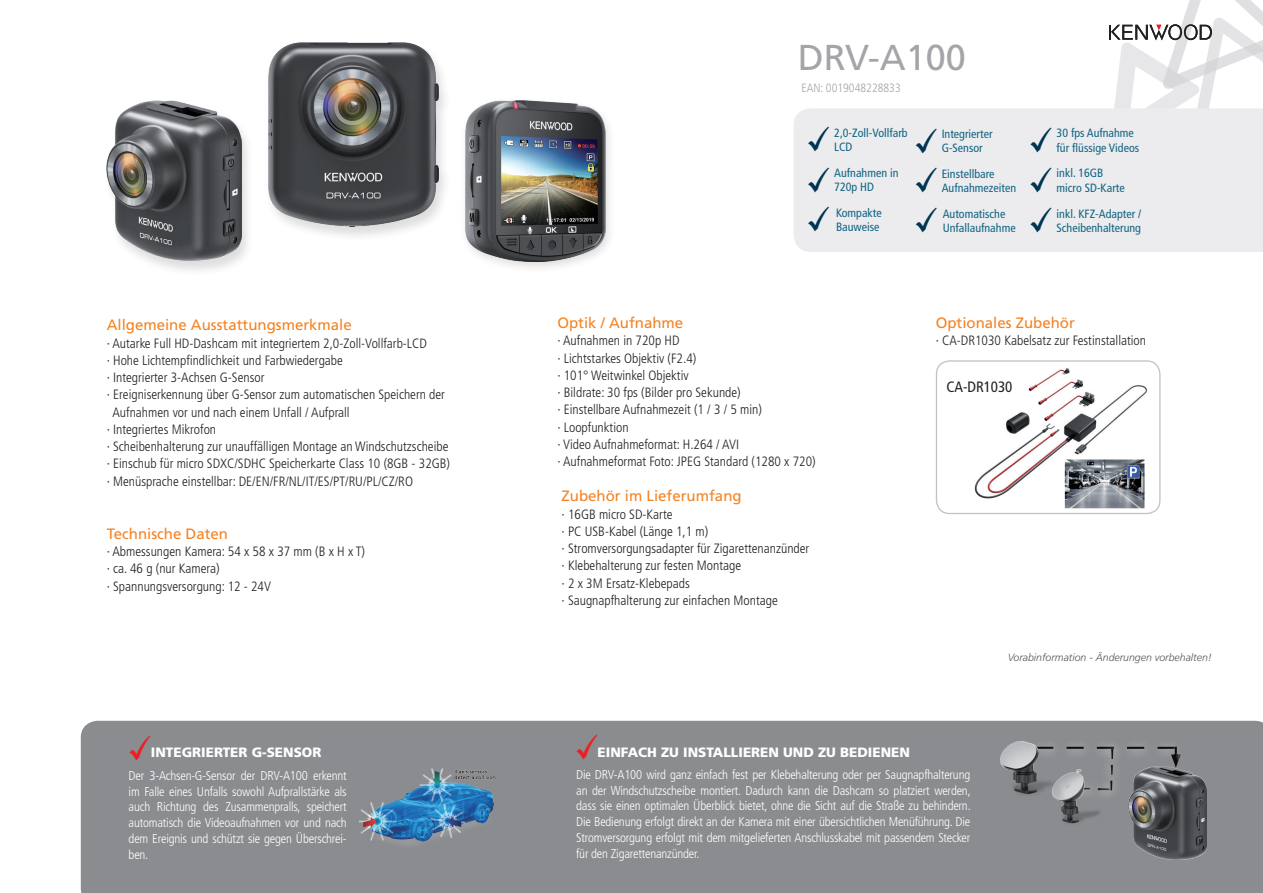
<style>
.page{position:relative;width:1263px;height:893px;background:#fff}
.page>*{position:absolute;margin:0;border:0;box-sizing:border-box;transform-origin:0 0}
.t1{font:36px "Frutiger LT Std";color:#a4a5a9}
.t2{font:15px "Frutiger LT Std";color:#f58220}
.t3{font:condensed 15px "Frutiger LT Std";letter-spacing:-.005em;color:#231f20}
.t4{font:300 condensed 13.5px/17.2px "Frutiger LT Std";color:#231f20}
.t5{font:900 13.5px "Frutiger LT Std";color:#fff}
.t6{font:300 condensed 12.75px/15.8px "Frutiger LT Std";letter-spacing:-.015em;color:#fff;text-align:justify}
.t7{font:condensed 12px/14.4px "Frutiger LT Std";color:#106483}
.t8{font:300 condensed 12px "Frutiger LT Std";color:#a4a5a9}
.t9{font:italic 300 10.5px "Frutiger LT Std";color:#57585a}
</style>
<div class="page">
<div style="left:81px;top:721px;width:1182px;height:172px;background:#8a8c8f"></div>
<img style="left:995px;top:741px;width:53px;height:57px">
<div style="left:1069px;top:778px;width:50px;height:22px;background:#8a8c8f"></div>
<img style="left:1048px;top:791px;width:59px;height:36px">
<div style="left:1100px;top:740px;width:23px;height:59px;background:#8f9093"></div>
<svg style="left:1027px;top:736px;width:156px;height:55px"></svg>
<div style="left:1108px;top:748px;width:5px;height:45px;background:#fff;opacity:.75"></div>
<div style="left:1109px;top:748px;width:5px;height:45px;background:#231f20;opacity:.75"></div>
<div style="left:264px;top:41px;width:187px;height:202px;background:#231f20;opacity:.15"></div>
<img style="left:268px;top:42px;width:170px;height:185px">
<div style="left:459px;top:96px;width:157px;height:178px;background:#231f20;opacity:.15"></div>
<img style="left:465px;top:101px;width:140px;height:160px">
<div style="left:103px;top:100px;width:151px;height:177px;background:#231f20;opacity:.15"></div>
<img style="left:106px;top:101px;width:135px;height:160px">
<img style="left:1128px;top:766px;width:79px;height:94px">
<div style="left:794px;top:108px;width:469px;height:144px;background:#ececee"></div>
<svg style="left:1109px;top:0;width:154px;height:160px"></svg>
<img style="left:359px;top:766px;width:136px;height:84px">
<img style="left:974px;top:362px;width:179px;height:150px">
<div style="left:936px;top:360px;width:224px;height:154px;border:1px solid #c2c3c6;border-radius:13px"></div>
<img style="left:1064px;top:459px;width:81px;height:50px">
<div style="left:938px;top:372px;width:83px;height:30px;background:#fff"></div>
<svg style="left:574px;top:734px;width:27px;height:26px"></svg>
<svg style="left:1028px;top:167px;width:27px;height:26px"></svg>
<svg style="left:806px;top:126px;width:27px;height:27px"></svg>
<svg style="left:913px;top:128px;width:27px;height:26px"></svg>
<svg style="left:1028px;top:127px;width:27px;height:26px"></svg>
<svg style="left:914px;top:207px;width:27px;height:26px"></svg>
<svg style="left:1028px;top:207px;width:27px;height:26px"></svg>
<svg style="left:913px;top:167px;width:27px;height:27px"></svg>
<svg style="left:806px;top:206px;width:27px;height:27px"></svg>
<svg style="left:127px;top:735px;width:27px;height:26px"></svg>
<svg style="left:806px;top:167px;width:27px;height:26px"></svg>
<p class="t2" style="left:107px;top:316px;width:247px">Allgemeine Ausstattungsmerkmale</p>
<p class="t4" style="left:107px;top:334px;width:322px">· Autarke Full HD-Dashcam mit integriertem 2,0-Zoll-Vollfarb-LCD</p>
<p class="t4" style="left:107px;top:352px;width:238px">· Hohe Lichtempfindlichkeit und Farbwiedergabe</p>
<p class="t4" style="left:107px;top:369px;width:159px">· Integrierter 3-Achsen G-Sensor</p>
<p class="t4" style="left:107px;top:386px;width:340px">· Ereigniserkennung über G-Sensor zum automatischen Speichern der</p>
<p class="t4" style="left:112px;top:403px;width:239px">Aufnahmen vor und nach einem Unfall / Aufprall</p>
<p class="t4" style="left:107px;top:421px;width:111px">· Integriertes Mikrofon</p>
<p class="t4" style="left:107px;top:438px;width:343px">· Scheibenhalterung zur unauffälligen Montage an Windschutzscheibe</p>
<p class="t4" style="left:107px;top:455px;width:345px">· Einschub für micro SDXC/SDHC Speicherkarte Class 10 (8GB - 32GB)</p>
<p class="t4" style="left:107px;top:472px;width:308px">· Menüsprache einstellbar: DE/EN/FR/NL/IT/ES/PT/RU/PL/CZ/RO</p>
<p class="t2" style="left:107px;top:525px;width:123px">Technische Daten</p>
<p class="t4" style="left:107px;top:543px;width:260px">· Abmessungen Kamera: 54 x 58 x 37 mm (B x H x T) · ca. 46 g (nur Kamera)<br>· Spannungsversorgung: 12 - 24V</p>
<p class="t5" style="left:151px;top:744px;width:172px">INTEGRIERTER G-SENSOR</p>
<p class="t6" style="left:129px;top:768px;width:220px">Der 3-Achsen-G-Sensor der DRV-A100 erkennt im Falle eines Unfalls sowohl Aufprallstärke als auch Richtung des Zusammenpralls, speichert automatisch die Videoaufnahmen vor und nach dem Ereignis und schützt sie gegen Überschrei&shy;ben.</p>
<h1 class="t1" style="left:798px;top:36px;width:170px">DRV-A100</h1>
<p class="t8" style="left:801px;top:81px;width:101px">EAN: 0019048228833</p>
<p class="t7" style="left:834px;top:125px;width:75px">2,0-Zoll-Vollfarb<br>LCD</p>
<p class="t7" style="left:942px;top:127px;width:52px">Integrierter<br>G-Sensor</p>
<p class="t7" style="left:1057px;top:126px;width:84px">30 fps Aufnahme für flüssige Videos</p>
<p class="t7" style="left:834px;top:166px;width:66px">Aufnahmen in<br>720p HD</p>
<p class="t7" style="left:836px;top:206px;width:47px">Kompakte<br>Bauweise</p>
<p class="t2" style="left:557px;top:314px;width:127px">Optik / Aufnahme</p>
<p class="t4" style="left:557px;top:332px;width:260px">· Aufnahmen in 720p HD<br>· Lichtstarkes Objektiv (F2.4)<br>· 101° Weitwinkel Objektiv<br>· Bildrate: 30 fps (Bilder pro Sekunde)<br>· Einstellbare Aufnahmezeit (1 / 3 / 5 min)<br>· Loopfunktion<br>· Video Aufnahmeformat: H.264 / AVI<br>· Aufnahmeformat Foto: JPEG Standard (1280 x 720)</p>
<p class="t2" style="left:562px;top:487px;width:182px">Zubehör im Lieferumfang</p>
<p class="t4" style="left:562px;top:505px;width:249px">· 16GB micro SD-Karte<br>· PC USB-Kabel (Länge 1,1 m)<br>· Stromversorgungsadapter für Zigarettenanzünder · Klebehalterung zur festen Montage<br>· 2 x 3M Ersatz-Klebepads<br>· Saugnapfhalterung zur einfachen Montage</p>
<p class="t7" style="left:942px;top:166px;width:76px">Einstellbare<br>Aufnahmezeiten</p>
<p class="t7" style="left:1057px;top:166px;width:70px">inkl. 16GB micro SD-Karte</p>
<p class="t7" style="left:943px;top:206px;width:74px">Automatische<br>Unfallaufnahme</p>
<p class="t7" style="left:1057px;top:206px;width:86px">inkl. KFZ-Adapter /<br>Scheibenhalterung</p>
<p class="t2" style="left:936px;top:314px;width:141px">Optionales Zubehör</p>
<p class="t4" style="left:936px;top:332px;width:212px">· CA-DR1030 Kabelsatz zur Festinstallation</p>
<p class="t3" style="left:946px;top:378px;width:67px">CA-DR1030</p>
<p class="t9" style="left:1008px;top:651px;width:206px">Vorabinformation - Änderungen vorbehalten!</p>
<p class="t5" style="left:598px;top:744px;width:314px">EINFACH ZU INSTALLIEREN UND ZU BEDIENEN</p>
<p class="t6" style="left:576px;top:767px;width:396px">Die DRV-A100 wird ganz einfach fest per Klebehalterung oder per Saugnapfhalterung an der Windschutzscheibe montiert. Dadurch kann die Dashcam so platziert werden, dass sie einen optimalen Überblick bietet, ohne die Sicht auf die Straße zu behindern.<br>Die Bedienung erfolgt direkt an der Kamera mit einer übersichtlichen Menüführung. Die Stromversorgung erfolgt mit dem mitgelieferten Anschlusskabel mit passendem Stecker für den Zigarettenanzünder.</p>
</div>
